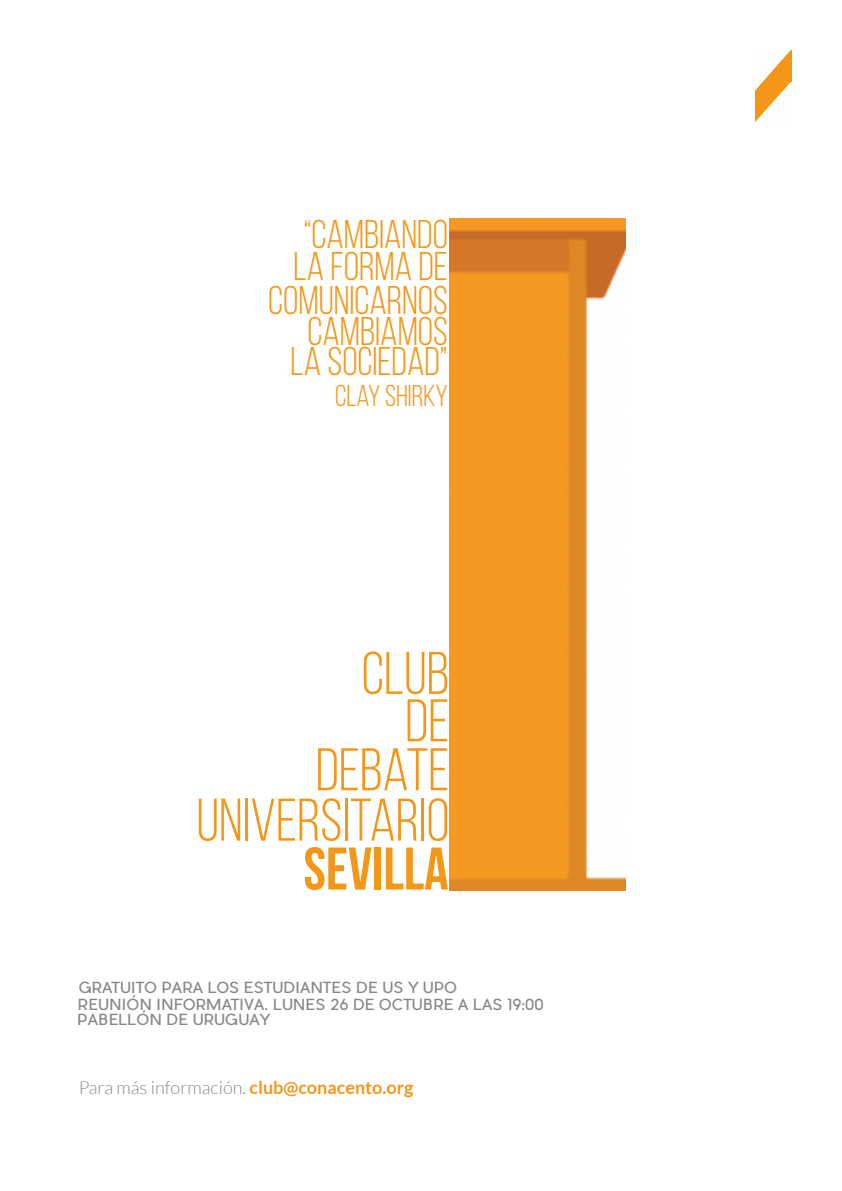
<style>
.page{position:relative;width:842px;height:1191px;background:#fff}
.page>*{position:absolute;margin:0;border:0;box-sizing:border-box;transform-origin:0 0}
.t1{font:60px/48.9px "Bebas Neue";color:#f49719;text-align:right}
.t2{font:60px "Bebas Neue";color:#f49719}
.t3{font:40px/31.7px "Bebas Neue";color:#f49719;text-align:right}
.t4{font:30px "Bebas Neue";color:#f49719}
.t5{font:300 18px "Lato";color:#878787}
.t6{font:15px/31.7px "Pier Sans";color:#878787}
.s1{font-weight:700;color:#f49719}
</style>
<div class="page">
<img style="left:449px;top:218px;width:176px;height:672px">
<img style="left:755px;top:49px;width:37px;height:73px">
<h2 class="t3" style="left:268px;top:218px;width:181px">“CAMBIANDO<br>LA FORMA DE<br>COMUNICARNOS<br>CAMBIAMOS<br>LA SOCIEDAD”</h2>
<h3 class="t4" style="left:335px;top:379px;width:114px">CLAY SHIRKY</h3>
<h1 class="t1" style="left:196px;top:648px;width:254px">CLUB<br>DE<br>DEBATE<br>UNIVERSITARIO</h1>
<h1 class="t2" style="left:303px;top:836px;width:147px">SEVILLA</h1>
<p class="t6" style="left:77px;top:972px;width:381px">GRATUITO PARA LOS ESTUDIANTES DE US Y UPO<br>PABELLÓN DE URUGUAY</p>
<p class="t6" style="left:78px;top:988px;width:467px">REUNIÓN INFORMATIVA. LUNES 26 DE OCTUBRE A LAS 19:00</p>
<p class="t5" style="left:79px;top:1078px;width:336px">Para más información. <span class="s1">club@conacento.org</span></p>
</div>
